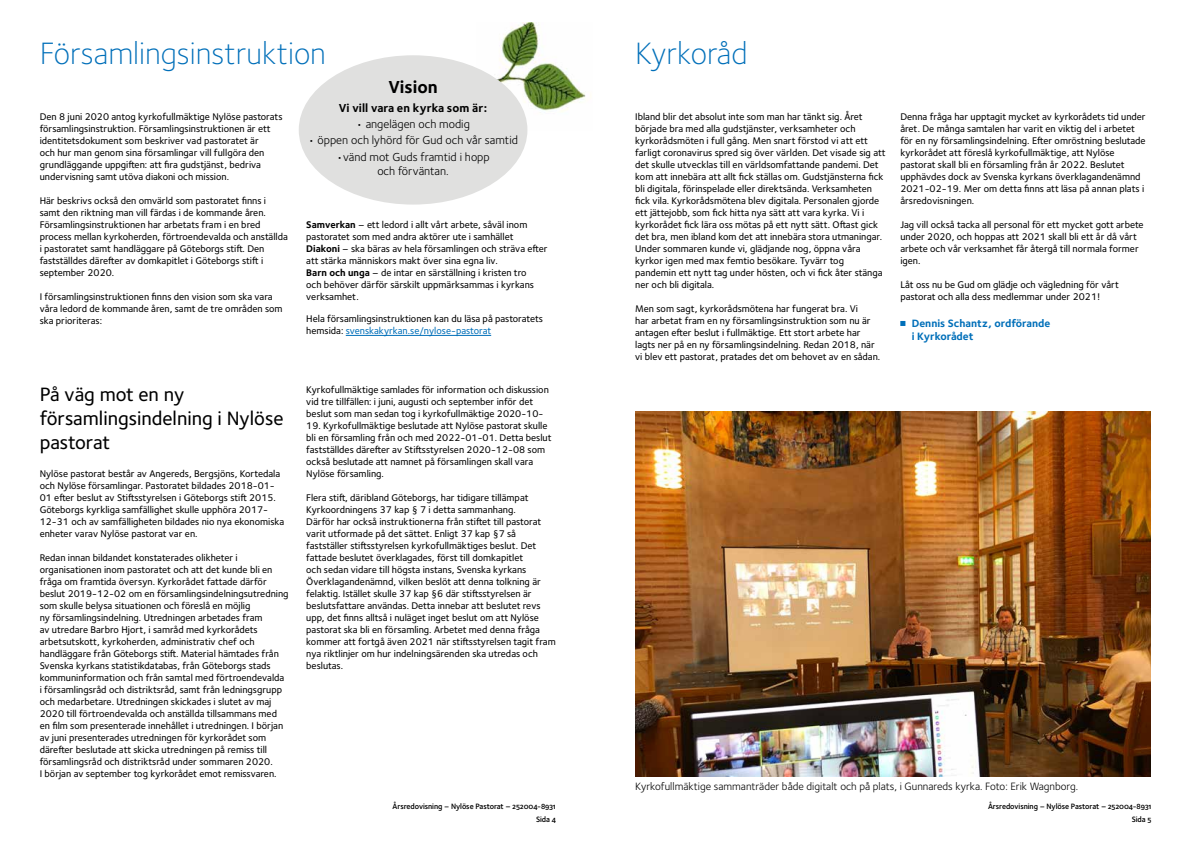
<style>
.page{position:relative;width:1191px;height:842px;background:#fff}
.page>*{position:absolute;margin:0;border:0;box-sizing:border-box;transform-origin:0 0}
.t1{font:300 32px "Foundry Sterling OT3";color:#006fb9}
.t2{font:500 20px/24px "Foundry Sterling OT3";color:#000}
.t3{font:700 18px "Foundry Sterling OT3";color:#000}
.t4{font:12px/14.4px "Foundry Sterling OT3";color:#000;text-align:center}
.t5{font:700 12px "Foundry Sterling OT3";color:#000}
.t6{font:11px "Foundry Sterling OT3";color:#000}
.t7{font:700 11px/13.2px "Foundry Sterling OT3";color:#006fb9}
.t8{font:500 10px/12px "Foundry Sterling OT3";color:#000}
.t9{font:600 8px/13.2px "Foundry Sterling OT3";letter-spacing:-.01em;color:#000;text-align:right}
.s1{font-weight:700}
.s2{color:#006fb9}
.s3{font-size:8.2px}
</style>
<div class="page">
<hr style="left:346px;top:335px;width:145px;height:1px;background:#006fb9">
<img style="left:635px;top:411px;width:515px;height:365px">
<svg style="left:900px;top:321px;width:5px;height:5px"></svg>
<img style="left:480px;top:22px;width:106px;height:109px">
<div style="left:299px;top:55px;width:228px;height:150px;background:#e0e0df;border-radius:50%"></div>
<h1 class="t1" style="left:40px;top:31px;width:288px">Församlingsinstruktion</h1>
<p class="t8" style="left:40px;top:110px;width:244px">Den 8 juni 2020 antog kyrkofullmäktige Nylöse pastorats församlingsinstruktion. Församlingsinstruktionen är ett identitetsdokument som beskriver vad pastoratet är<br>och hur man genom sina församlingar vill fullgöra den grundläggande uppgiften: att fira gudstjänst, bedriva undervisning samt utöva diakoni och mission.</p>
<p class="t8" style="left:40px;top:194px;width:250px">Här beskrivs också den omvärld som pastoratet finns i samt den riktning man vill färdas i de kommande åren.<br>Församlingsinstruktionen har arbetats fram i en bred process mellan kyrkoherden, förtroendevalda och anställda i pastoratet samt handläggare på Göteborgs stift. Den fastställdes därefter av domkapitlet i Göteborgs stift i september 2020.</p>
<p class="t8" style="left:40px;top:290px;width:244px">I församlingsinstruktionen finns den vision som ska vara våra ledord de kommande åren, samt de tre områden som ska prioriteras:</p>
<h3 class="t3" style="left:388px;top:73px;width:51px">Vision</h3>
<p class="t5" style="left:339px;top:98px;width:150px">Vi vill vara en kyrka som är:</p>
<p class="t4" style="left:356px;top:116px;width:115px">• angelägen och modig</p>
<p class="t4" style="left:308px;top:132px;width:211px">• öppen och lyhörd för Gud och vår samtid</p>
<p class="t4" style="left:336px;top:149px;width:155px">•vänd mot Guds framtid i hopp och förväntan.</p>
<p class="t8" style="left:306px;top:218px;width:243px"><span class="s1">Samverkan</span> – ett ledord i allt vårt arbete, såväl inom pastoratet som med andra aktörer ute i samhället <span class="s1">Diakoni</span> – ska bäras av hela församlingen och sträva efter att stärka människors makt över sina egna liv.<br><span class="s1">Barn och unga</span> – de intar en särställning i kristen tro<br>och behöver därför särskilt uppmärksammas i kyrkans verksamhet.</p>
<p class="t8" style="left:306px;top:312px;width:238px">Hela församlingsinstruktionen kan du läsa på pastoratets hemsida: <span class="s2">svenskakyrkan.se/nylose-pastorat</span></p>
<h2 class="t2" style="left:40px;top:381px;width:245px">På väg mot en ny församlingsindelning i Nylöse pastorat</h2>
<p class="t8" style="left:40px;top:467px;width:246px">Nylöse pastorat består av Angereds, Bergsjöns, Kortedala och Nylöse församlingar. Pastoratet bildades 2018-01- 01 efter beslut av Stiftsstyrelsen i Göteborgs stift 2015.<br>Göteborgs kyrkliga samfällighet skulle upphöra 2017- 12-31 och av samfälligheten bildades nio nya ekonomiska enheter varav Nylöse pastorat var en.</p>
<p class="t8" style="left:40px;top:551px;width:250px">Redan innan bildandet konstaterades olikheter i organisationen inom pastoratet och att det kunde bli en fråga om framtida översyn. Kyrkorådet fattade därför beslut 2019-12-02 om en församlingsindelningsutredning som skulle belysa situationen och föreslå en möjlig<br>ny församlingsindelning. Utredningen arbetades fram<br>av utredare Barbro Hjort, i samråd med kyrkorådets arbetsutskott, kyrkoherden, administrativ chef och handläggare från Göteborgs stift. Material hämtades från Svenska kyrkans statistikdatabas, från Göteborgs stads kommuninformation och från samtal med förtroendevalda i församlingsråd och distriktsråd, samt från ledningsgrupp och medarbetare. Utredningen skickades i slutet av maj 2020 till förtroendevalda och anställda tillsammans med en film som presenterade innehållet i utredningen. I början av juni presenterades utredningen för kyrkorådet som därefter beslutade att skicka utredningen på remiss till församlingsråd och distriktsråd under sommaren 2020.<br>I början av september tog kyrkorådet emot remissvaren.</p>
<p class="t8" style="left:306px;top:383px;width:244px">Kyrkofullmäktige samlades för information och diskussion vid tre tillfällen: i juni, augusti och september inför det beslut som man sedan tog i kyrkofullmäktige 2020-10-</p>
<p class="t8" style="left:306px;top:419px;width:247px">19. Kyrkofullmäktige beslutade att Nylöse pastorat skulle bli en församling från och med 2022-01-01. Detta beslut fastställdes därefter av Stiftsstyrelsen 2020-12-08 som också beslutade att namnet på församlingen skall vara Nylöse församling.</p>
<p class="t8" style="left:306px;top:491px;width:251px">Flera stift, däribland Göteborgs, har tidigare tillämpat Kyrkoordningens 37 kap § 7 i detta sammanhang.<br>Därför har också instruktionerna från stiftet till pastorat varit utformade på det sättet. Enligt 37 kap §7 så fastställer stiftsstyrelsen kyrkofullmäktiges beslut. Det fattade beslutet överklagades, först till domkapitlet<br>och sedan vidare till högsta instans, Svenska kyrkans Överklagandenämnd, vilken beslöt att denna tolkning är felaktig. Istället skulle 37 kap §6 där stiftsstyrelsen är beslutsfattare användas. Detta innebar att beslutet revs upp, det finns alltså i nuläget inget beslut om att Nylöse pastorat ska bli en församling. Arbetet med denna fråga kommer att fortgå även 2021 när stiftsstyrelsen tagit fram nya riktlinjer om hur indelningsärenden ska utredas och beslutas.</p>
<p class="t9" style="left:392px;top:799px;width:165px">Årsredovisning – Nylöse Pastorat <span class="s3">–</span> 252004-8931<br>Sida 4</p>
<h1 class="t1" style="left:635px;top:31px;width:114px">Kyrkoråd</h1>
<p class="t8" style="left:635px;top:110px;width:252px">Ibland blir det absolut inte som man har tänkt sig. Året började bra med alla gudstjänster, verksamheter och kyrkorådsmöten i full gång. Men snart förstod vi att ett farligt coronavirus spred sig över världen. Det visade sig att det skulle utvecklas till en världsomfattande pandemi. Det kom att innebära att allt fick ställas om. Gudstjänsterna fick bli digitala, förinspelade eller direktsända. Verksamheten fick vila. Kyrkorådsmötena blev digitala. Personalen gjorde ett jättejobb, som fick hitta nya sätt att vara kyrka. Vi i kyrkorådet fick lära oss mötas på ett nytt sätt. Oftast gick det bra, men ibland kom det att innebära stora utmaningar.<br>Under sommaren kunde vi, glädjande nog, öppna våra kyrkor igen med max femtio besökare. Tyvärr tog pandemin ett nytt tag under hösten, och vi fick åter stänga ner och bli digitala.</p>
<p class="t8" style="left:635px;top:302px;width:247px">Men som sagt, kyrkorådsmötena har fungerat bra. Vi<br>har arbetat fram en ny församlingsinstruktion som nu är antagen efter beslut i fullmäktige. Ett stort arbete har lagts ner på en ny församlingsindelning. Redan 2018, när vi blev ett pastorat, pratades det om behovet av en sådan.</p>
<p class="t8" style="left:900px;top:110px;width:247px">Denna fråga har upptagit mycket av kyrkorådets tid under året. De många samtalen har varit en viktig del i arbetet för en ny församlingsindelning. Efter omröstning beslutade kyrkorådet att föreslå kyrkofullmäktige, att Nylöse pastorat skall bli en församling från år 2022. Beslutet upphävdes dock av Svenska kyrkans överklagandenämnd 2021-02-19. Mer om detta finns att läsa på annan plats i årsredovisningen.</p>
<p class="t8" style="left:900px;top:218px;width:245px">Jag vill också tacka all personal för ett mycket gott arbete under 2020, och hoppas att 2021 skall bli ett år då vårt arbete och vår verksamhet får återgå till normala former igen.</p>
<p class="t8" style="left:900px;top:278px;width:220px">Låt oss nu be Gud om glädje och vägledning för vårt pastorat och alla dess medlemmar under 2021!</p>
<p class="t7" style="left:911px;top:316px;width:140px">Dennis Schantz, ordförande i Kyrkorådet</p>
<p class="t6" style="left:635px;top:779px;width:444px">Kyrkofullmäktige sammanträder både digitalt och på plats, i Gunnareds kyrka. Foto: Erik Wagnborg.</p>
<p class="t9" style="left:988px;top:799px;width:165px">Årsredovisning – Nylöse Pastorat <span class="s3">–</span> 252004-8931<br>Sida 5</p>
</div>
